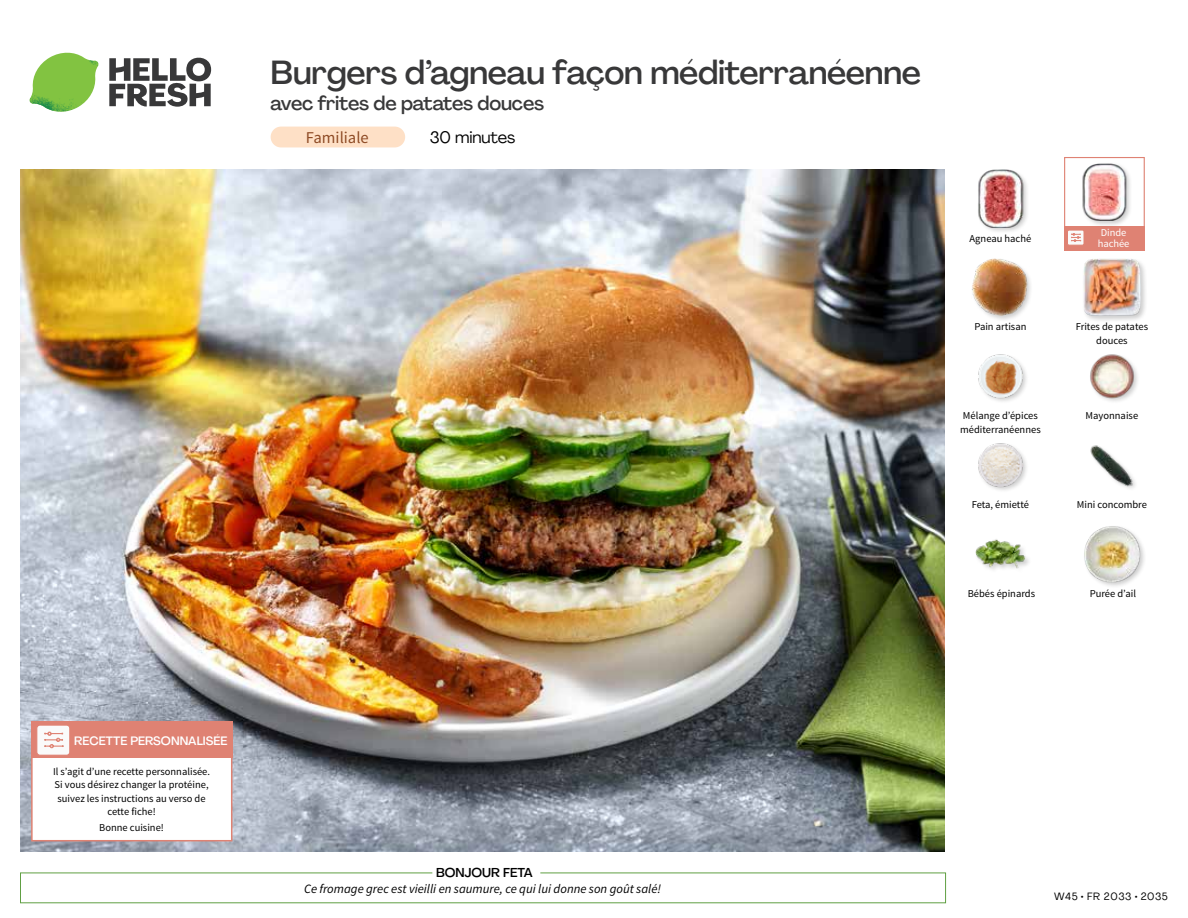
<style>
.page{position:relative;width:1188px;height:918px;background:#fff}
.page>*{position:absolute;margin:0;border:0;box-sizing:border-box;transform-origin:0 0}
.t1{font:500 33px "Agrandir";letter-spacing:-.01em;color:#383839}
.t2{font:500 19.5px "Agrandir";letter-spacing:-.01em;color:#383839}
.t3{font:16.5px "Agrandir";letter-spacing:-.01em;color:#000}
.t4{font:16.5px "Source Sans Pro";color:#8e4b25}
.t5{font:italic 12.75px "Source Sans Pro";color:#000}
.t6{font:500 12.75px "Agrandir";color:#000}
.t7{font:500 12px "Agrandir";color:#fff}
.t8{font:10.5px/13.5px "Source Sans Pro";color:#000;text-align:center}
.t9{font:10.5px "Agrandir";letter-spacing:.05em;color:#000}
.t10{font:10.5px/10.5px "Source Sans Pro";letter-spacing:-.005em;color:#fff}
</style>
<div class="page">
<svg style="left:109px;top:57px;width:102px;height:50px"></svg>
<svg style="left:34px;top:53px;width:62px;height:40px"></svg>
<img style="left:67px;top:53px;width:32px;height:26px">
<img style="left:33px;top:75px;width:59px;height:11px">
<img style="left:29px;top:79px;width:61px;height:33px">
<img style="left:65px;top:86px;width:27px;height:25px">
<div style="left:20px;top:873px;width:926px;height:30px;border:1px solid #609f43"></div>
<div style="left:432px;top:865px;width:108px;height:15px;background:#fff"></div>
<img style="left:21px;top:170px;width:924px;height:682px">
<div style="left:1064px;top:157px;width:81px;height:72px;border:1px solid #df8273"></div>
<div style="left:1064px;top:226px;width:81px;height:25px;background:#df8273"></div>
<div style="left:1067px;top:230px;width:17px;height:15px;background:#fafafa;border-radius:2px"></div>
<div style="left:1067px;top:230px;width:17px;height:15px;border:1px solid #df8273;border-radius:2px"></div>
<svg style="left:1071px;top:233px;width:10px;height:9px"></svg>
<div style="left:1082px;top:162px;width:50px;height:65px;background:#000;opacity:.2"></div>
<img style="left:1082px;top:163px;width:50px;height:58px">
<div style="left:1083px;top:525px;width:64px;height:64px;background:#000;opacity:.2"></div>
<img style="left:1083px;top:525px;width:58px;height:58px">
<div style="left:974px;top:539px;width:58px;height:36px;background:#000;opacity:.2"></div>
<img style="left:975px;top:539px;width:51px;height:36px">
<img style="left:1090px;top:445px;width:45px;height:44px">
<img style="left:978px;top:443px;width:49px;height:47px">
<img style="left:1090px;top:354px;width:48px;height:48px">
<img style="left:978px;top:354px;width:49px;height:48px">
<div style="left:1082px;top:257px;width:66px;height:66px;background:#000;opacity:.2"></div>
<img style="left:1083px;top:259px;width:58px;height:57px">
<div style="left:971px;top:257px;width:62px;height:66px;background:#000;opacity:.2"></div>
<img style="left:972px;top:259px;width:57px;height:57px">
<div style="left:978px;top:169px;width:51px;height:65px;background:#000;opacity:.2"></div>
<img style="left:978px;top:170px;width:51px;height:57px">
<div style="left:271px;top:127px;width:134px;height:20px;background:#fee0c6;border-radius:10px"></div>
<div style="left:31px;top:733px;width:201px;height:108px;background:#fff;border:2px solid #df8273"></div>
<div style="left:31px;top:722px;width:202px;height:36px;background:#df8273"></div>
<div style="left:37px;top:725px;width:33px;height:30px;background:#fafafa;border-radius:3px"></div>
<div style="left:36px;top:725px;width:34px;height:31px;border:1px solid #df8273;border-radius:3px"></div>
<svg style="left:45px;top:732px;width:18px;height:16px"></svg>
<h1 class="t1" style="left:271px;top:52px;width:652px">Burgers d’agneau façon méditerranéenne</h1>
<h2 class="t2" style="left:271px;top:91px;width:275px">avec frites de patates douces</h2>
<h3 class="t4" style="left:306px;top:128px;width:64px">Familiale</h3>
<h3 class="t3" style="left:430px;top:127px;width:87px">30 minutes</h3>
<p class="t8" style="left:970px;top:232px;width:63px">Agneau haché</p>
<p class="t8" style="left:974px;top:320px;width:54px">Pain artisan</p>
<p class="t10" style="left:1098px;top:228px;width:33px">Dinde hachée</p>
<p class="t8" style="left:1076px;top:320px;width:74px">Frites de patates douces</p>
<p class="t8" style="left:963px;top:409px;width:76px">Mélange d’épices</p>
<p class="t8" style="left:1086px;top:409px;width:54px">Mayonnaise</p>
<p class="t8" style="left:960px;top:423px;width:82px">méditerranéennes</p>
<p class="t8" style="left:972px;top:498px;width:59px">Feta, émietté</p>
<p class="t8" style="left:1077px;top:498px;width:72px">Mini concombre</p>
<p class="t8" style="left:968px;top:587px;width:69px">Bébés épinards</p>
<p class="t8" style="left:1090px;top:587px;width:48px">Purée d’ail</p>
<p class="t7" style="left:74px;top:733px;width:155px">RECETTE PERSONNALISÉE</p>
<p class="t8" style="left:53px;top:765px;width:158px">Il s’agit d’une recette personnalisée.<br>Si vous désirez changer la protéine, suivez les instructions au verso de cette fiche!</p>
<p class="t8" style="left:99px;top:821px;width:66px">Bonne cuisine!</p>
<p class="t6" style="left:436px;top:864px;width:98px">BONJOUR FETA</p>
<p class="t5" style="left:304px;top:881px;width:359px">Ce fromage grec est vieilli en saumure, ce qui lui donne son goût salé!</p>
<p class="t9" style="left:1054px;top:890px;width:115px">W45 • FR 2033 • 2035</p>
</div>
